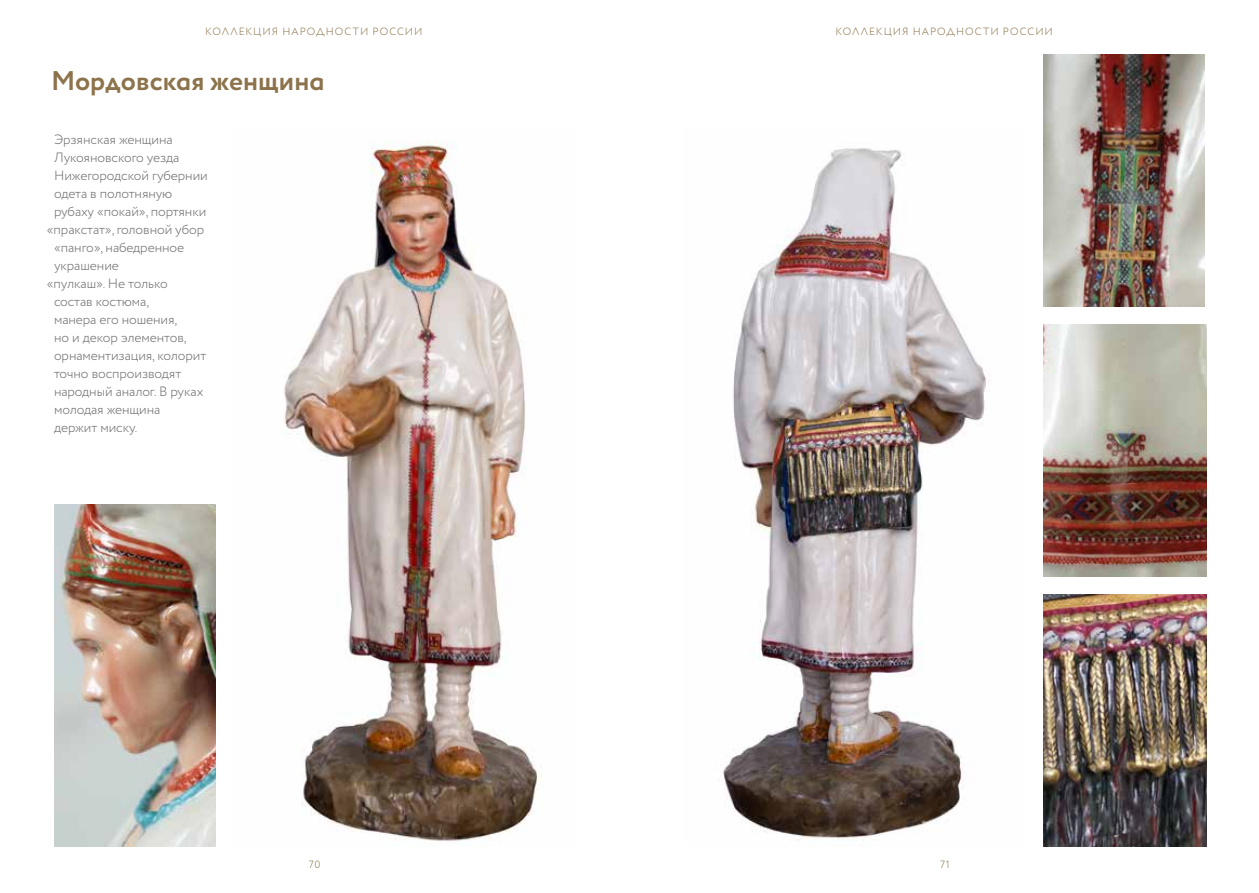
<style>
.page{position:relative;width:1259px;height:893px;background:#fff}
.page>*{position:absolute;margin:0;border:0;box-sizing:border-box;transform-origin:0 0}
.t1{font:700 27px "Circe";color:#8c734b}
.t2{font:300 13.5px "Circe";letter-spacing:-.005em;color:#706f6f}
.t3{font:300 10.5px "Circe";letter-spacing:.09em;color:#8c734b}
</style>
<div class="page">
<img style="left:284px;top:141px;width:259px;height:700px">
<img style="left:722px;top:148px;width:267px;height:692px">
<img style="left:1043px;top:54px;width:161px;height:252px">
<img style="left:1043px;top:324px;width:163px;height:252px">
<img style="left:1043px;top:594px;width:163px;height:252px">
<img style="left:54px;top:504px;width:162px;height:342px">
<p class="t3" style="left:205px;top:24px;width:219px">КОЛЛЕКЦИЯ НАРОДНОСТИ РОССИИ</p>
<h1 class="t1" style="left:51px;top:63px;width:275px">Мордовская женщина</h1>
<p class="t2" style="left:54px;top:131px;width:120px">Эрзянская женщина</p>
<p class="t2" style="left:54px;top:149px;width:127px">Лукояновского уезда</p>
<p class="t2" style="left:54px;top:167px;width:155px">Нижегородской губернии</p>
<p class="t2" style="left:54px;top:185px;width:120px">одета в полотняную</p>
<p class="t2" style="left:54px;top:202px;width:154px">рубаху «покай», портянки</p>
<p class="t2" style="left:47px;top:220px;width:159px">«пракстат», головной убор</p>
<p class="t2" style="left:54px;top:238px;width:132px">«панго», набедренное</p>
<p class="t2" style="left:54px;top:256px;width:66px">украшение</p>
<p class="t2" style="left:47px;top:274px;width:122px">«пулкаш». Не только</p>
<p class="t2" style="left:54px;top:292px;width:97px">состав костюма,</p>
<p class="t2" style="left:54px;top:310px;width:125px">манера его ношения,</p>
<p class="t2" style="left:54px;top:328px;width:134px">но и декор элементов,</p>
<p class="t2" style="left:54px;top:346px;width:154px">орнаментизация, колорит</p>
<p class="t2" style="left:54px;top:364px;width:129px">точно воспроизводят</p>
<p class="t2" style="left:54px;top:382px;width:151px">народный аналог. В руках</p>
<p class="t2" style="left:54px;top:400px;width:108px">молодая женщина</p>
<p class="t2" style="left:54px;top:418px;width:85px">держит миску.</p>
<p class="t3" style="left:309px;top:858px;width:13px">70</p>
<p class="t3" style="left:835px;top:24px;width:219px">КОЛЛЕКЦИЯ НАРОДНОСТИ РОССИИ</p>
<p class="t3" style="left:940px;top:858px;width:11px">71</p>
</div>
